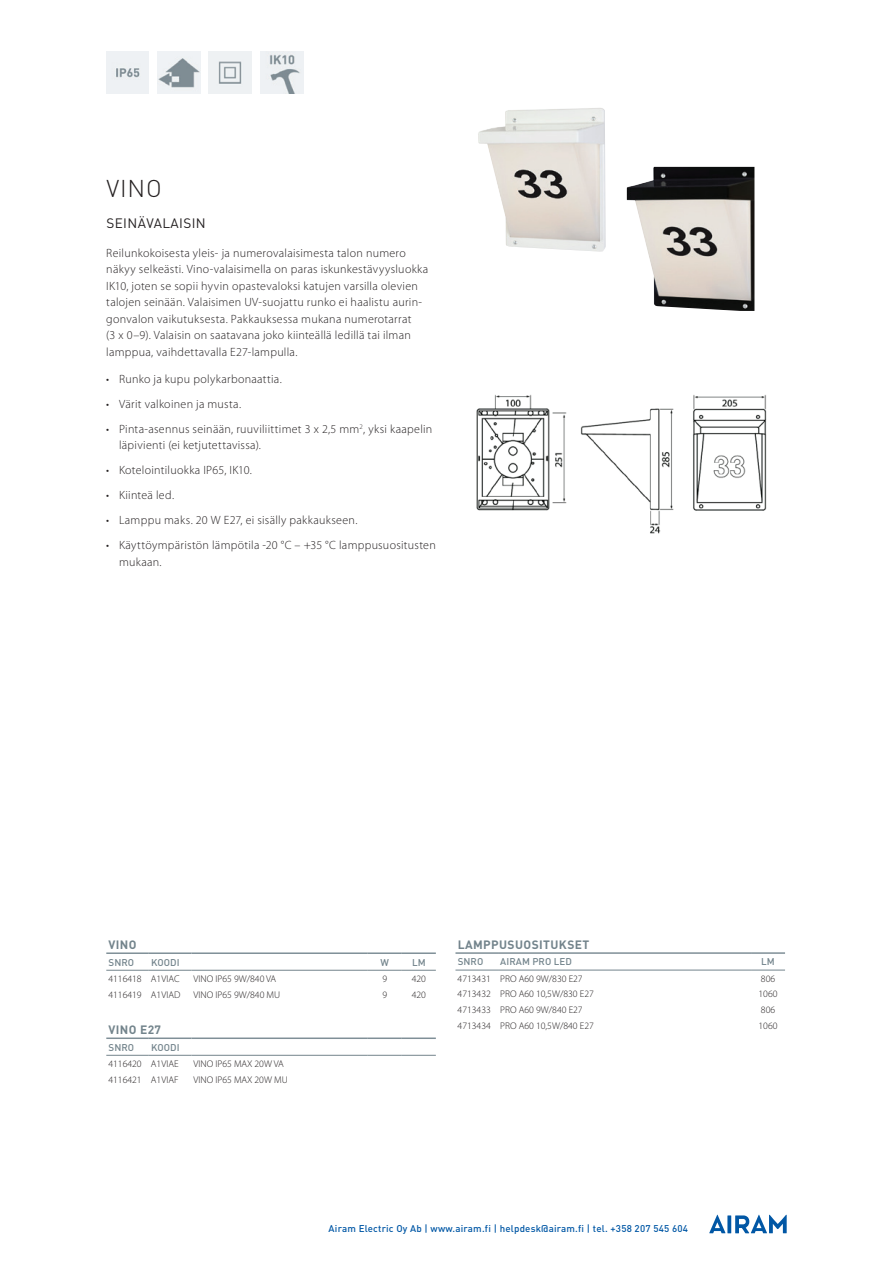
<style>
.page{position:relative;width:893px;height:1263px;background:#fff}
.page>*{position:absolute;margin:0;border:0;box-sizing:border-box;transform-origin:0 0}
.t1{font:300 24px "DIN Pro";color:#231f20}
.t2{font:13.5px "DIN Pro";letter-spacing:.03em;color:#231f20}
.t3{font:300 12px/16.5px "Myriad Pro";letter-spacing:.025em;color:#231f20}
.t4{font:700 12px "DIN Pro";letter-spacing:.035em;color:#73848c}
.t5{font:300 9.75px "Myriad Pro";color:#231f20}
.t6{font:500 9.75px "DIN Pro";letter-spacing:.02em;color:#0157a5}
.t7{font:500 9.75px "DIN Pro";letter-spacing:.01em;color:#73848c}
</style>
<div class="page">
<img style="left:106px;top:51px;width:43px;height:43px">
<img style="left:158px;top:51px;width:42px;height:43px">
<img style="left:209px;top:51px;width:42px;height:43px">
<img style="left:261px;top:51px;width:42px;height:43px">
<img style="left:476px;top:394px;width:291px;height:140px">
<img style="left:478px;top:108px;width:128px;height:144px">
<img style="left:627px;top:167px;width:127px;height:144px">
<svg style="left:727px;top:1215px;width:4px;height:18px"></svg>
<svg style="left:709px;top:1215px;width:17px;height:18px"></svg>
<svg style="left:735px;top:1215px;width:52px;height:18px"></svg>
<hr style="left:191px;top:970px;width:177px;height:1px;background:#73848c">
<hr style="left:368px;top:970px;width:34px;height:1px;background:#73848c">
<hr style="left:402px;top:970px;width:34px;height:1px;background:#73848c">
<hr style="left:106px;top:952px;width:43px;height:2px;background:#7f8f97">
<hr style="left:149px;top:952px;width:42px;height:2px;background:#7f8f97">
<hr style="left:191px;top:952px;width:177px;height:2px;background:#7f8f97">
<hr style="left:368px;top:952px;width:34px;height:2px;background:#7f8f97">
<hr style="left:402px;top:952px;width:34px;height:2px;background:#7f8f97">
<hr style="left:106px;top:970px;width:43px;height:1px;background:#73848c">
<hr style="left:149px;top:970px;width:42px;height:1px;background:#73848c">
<hr style="left:191px;top:1055px;width:177px;height:1px;background:#73848c">
<hr style="left:368px;top:1055px;width:34px;height:1px;background:#73848c">
<hr style="left:402px;top:1055px;width:34px;height:1px;background:#73848c">
<hr style="left:106px;top:1037px;width:43px;height:2px;background:#7f8f97">
<hr style="left:149px;top:1037px;width:42px;height:2px;background:#7f8f97">
<hr style="left:191px;top:1037px;width:177px;height:2px;background:#7f8f97">
<hr style="left:368px;top:1037px;width:34px;height:2px;background:#7f8f97">
<hr style="left:402px;top:1037px;width:34px;height:2px;background:#7f8f97">
<hr style="left:106px;top:1055px;width:43px;height:1px;background:#73848c">
<hr style="left:149px;top:1055px;width:42px;height:1px;background:#73848c">
<hr style="left:455px;top:952px;width:43px;height:2px;background:#7f8f97">
<hr style="left:498px;top:952px;width:253px;height:2px;background:#7f8f97">
<hr style="left:751px;top:952px;width:34px;height:2px;background:#7f8f97">
<hr style="left:455px;top:970px;width:43px;height:1px;background:#73848c">
<hr style="left:498px;top:970px;width:253px;height:1px;background:#73848c">
<hr style="left:751px;top:970px;width:34px;height:1px;background:#73848c">
<h1 class="t1" style="left:106px;top:172px;width:57px">VINO</h1>
<p class="t2" style="left:106px;top:214px;width:101px">SEINÄVALAISIN</p>
<p class="t3" style="left:106px;top:244px;width:323px">Reilunkokoisesta yleis- ja numerovalaisimesta talon numero näkyy selkeästi. Vino-valaisimella on paras iskunkestävyysluokka IK10, joten se sopii hyvin opastevaloksi katujen varsilla olevien talojen seinään. Valaisimen UV-suojattu runko ei haalistu aurin&shy;gonvalon vaikutuksesta. Pakkauksessa mukana numerotarrat<br>(3 x 0–9). Valaisin on saatavana joko kiinteällä ledillä tai ilman lamppua, vaihdettavalla E27-lampulla.</p>
<p class="t3" style="left:106px;top:370px;width:177px">• Runko ja kupu polykarbonaattia.</p>
<p class="t3" style="left:106px;top:395px;width:136px">• Värit valkoinen ja musta.</p>
<p class="t3" style="left:119px;top:420px;width:315px;text-indent:-13px">• Pinta-asennus seinään, ruuviliittimet 3 x 2,5 mm<sup>2</sup>, yksi kaapelin läpivienti (ei ketjutettavissa).</p>
<p class="t3" style="left:106px;top:462px;width:147px">• Kotelointiluokka IP65, IK10.</p>
<p class="t3" style="left:106px;top:487px;width:69px">• Kiinteä led.</p>
<p class="t3" style="left:106px;top:512px;width:253px">• Lamppu maks. 20 W E27, ei sisälly pakkaukseen.</p>
<p class="t3" style="left:119px;top:537px;width:318px;text-indent:-13px">• Käyttöympäristön lämpötila -20 °C – +35 °C lamppusuositusten mukaan.</p>
<p class="t4" style="left:108px;top:936px;width:30px">VINO</p>
<p class="t7" style="left:108px;top:955px;width:27px">SNRO</p>
<p class="t7" style="left:151px;top:955px;width:30px">KOODI</p>
<p class="t7" style="left:381px;top:955px;width:10px">W</p>
<p class="t7" style="left:412px;top:955px;width:15px">LM</p>
<p class="t5" style="left:108px;top:973px;width:73px">4116418 A1VIAC</p>
<p class="t5" style="left:193px;top:973px;width:84px">VINO IP65 9W/840 VA</p>
<p class="t5" style="left:382px;top:973px;width:6px">9</p>
<p class="t5" style="left:412px;top:973px;width:16px">420</p>
<p class="t5" style="left:108px;top:989px;width:74px">4116419 A1VIAD</p>
<p class="t5" style="left:193px;top:989px;width:88px">VINO IP65 9W/840 MU</p>
<p class="t5" style="left:382px;top:989px;width:6px">9</p>
<p class="t5" style="left:412px;top:989px;width:16px">420</p>
<p class="t4" style="left:108px;top:1021px;width:54px">VINO E27</p>
<p class="t7" style="left:108px;top:1040px;width:27px">SNRO</p>
<p class="t7" style="left:151px;top:1040px;width:30px">KOODI</p>
<p class="t5" style="left:108px;top:1058px;width:72px">4116420 A1VIAE</p>
<p class="t5" style="left:193px;top:1058px;width:92px">VINO IP65 MAX 20W VA</p>
<p class="t5" style="left:108px;top:1074px;width:72px">4116421 A1VIAF</p>
<p class="t5" style="left:193px;top:1074px;width:96px">VINO IP65 MAX 20W MU</p>
<p class="t4" style="left:458px;top:936px;width:133px">LAMPPUSUOSITUKSET</p>
<p class="t7" style="left:458px;top:955px;width:27px">SNRO</p>
<p class="t7" style="left:500px;top:955px;width:73px">AIRAM PRO LED</p>
<p class="t7" style="left:761px;top:955px;width:15px">LM</p>
<p class="t5" style="left:458px;top:972px;width:127px">4713431 PRO A60 9W/830 E27</p>
<p class="t5" style="left:761px;top:972px;width:16px">806</p>
<p class="t5" style="left:458px;top:988px;width:138px">4713432 PRO A60 10,5W/830 E27</p>
<p class="t5" style="left:758px;top:988px;width:21px">1060</p>
<p class="t5" style="left:458px;top:1004px;width:127px">4713433 PRO A60 9W/840 E27</p>
<p class="t5" style="left:761px;top:1004px;width:16px">806</p>
<p class="t5" style="left:458px;top:1020px;width:138px">4713434 PRO A60 10,5W/840 E27</p>
<p class="t5" style="left:758px;top:1020px;width:21px">1060</p>
<p class="t6" style="left:329px;top:1221px;width:361px">Airam Electric Oy Ab | www.airam.fi | helpdesk@airam.fi | tel. +358 207 545 604</p>
</div>
